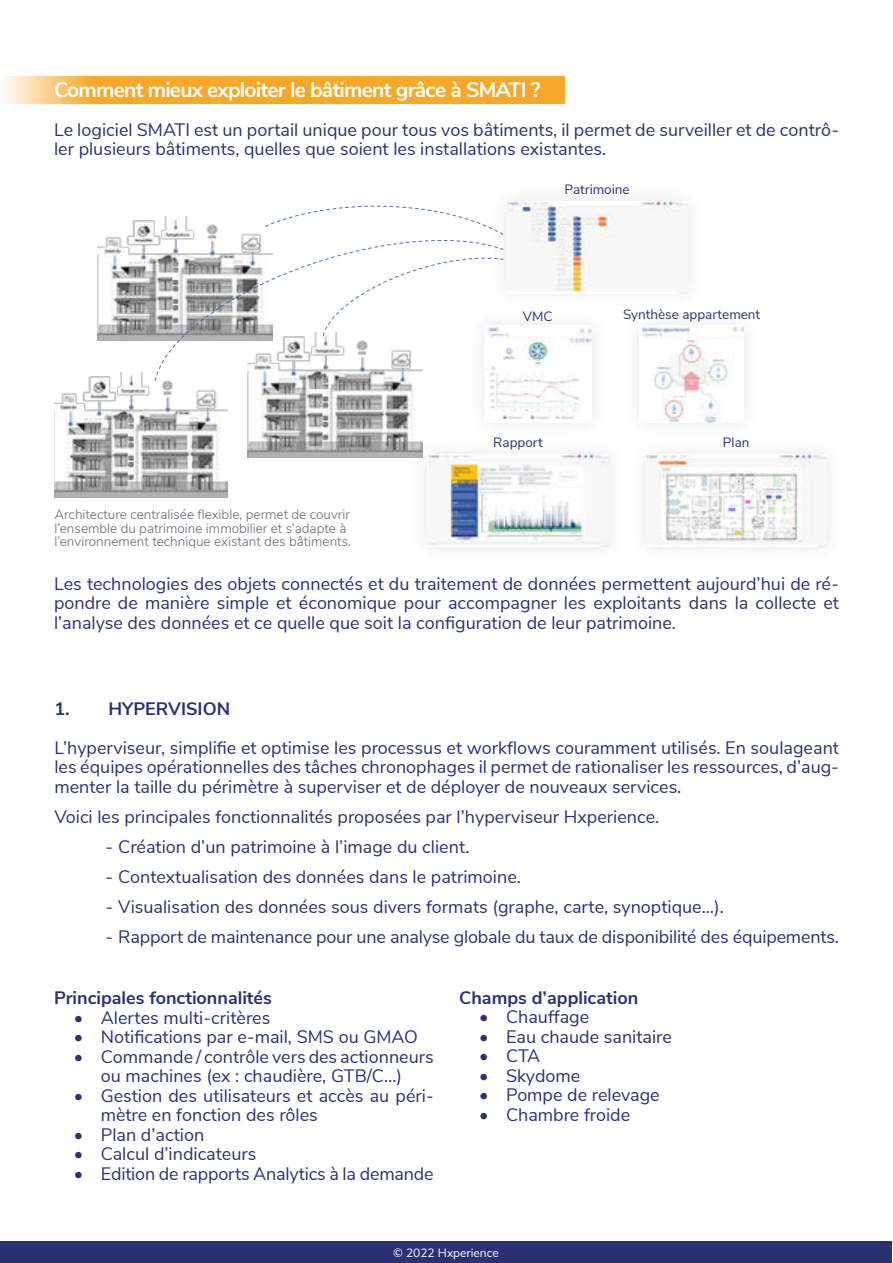
<style>
.page{position:relative;width:893px;height:1263px;background:#fff}
.page>*{position:absolute;margin:0;border:0;box-sizing:border-box;transform-origin:0 0}
.t1{font:700 21px "Nunito Sans";letter-spacing:-.035em;color:#fff}
.t2{font:18px/19.5px "Nunito Sans";color:#2b3272}
.t3{font:700 18px "Nunito Sans";color:#2b3272}
.t4{font:300 13.5px/13.5px "Nunito Sans";color:#646a77}
.t5{font:13.5px "Nunito Sans";color:#2b3272}
.t6{font:12px "Nunito Sans";color:#fff}
</style>
<div class="page">
<div style="left:0;top:1241px;width:892px;height:22px;background:#2a3271"></div>
<svg style="left:4px;top:76px;width:561px;height:28px;background:#f7ae3a"></svg>
<img style="left:97px;top:216px;width:121px;height:125px">
<img style="left:54px;top:373px;width:174px;height:124px">
<img style="left:248px;top:382px;width:167px;height:75px">
<svg style="left:154px;top:229px;width:269px;height:153px"></svg>
<svg style="left:264px;top:205px;width:172px;height:132px"></svg>
<svg style="left:431px;top:211px;width:58px;height:126px"></svg>
<div style="left:466px;top:307px;width:144px;height:134px;background:#fdfdfd"></div>
<img style="left:487px;top:327px;width:104px;height:93px">
<img style="left:640px;top:326px;width:104px;height:97px">
<div style="left:408px;top:436px;width:219px;height:129px;background:#fcfcfc"></div>
<img style="left:428px;top:455px;width:181px;height:91px">
<img style="left:646px;top:454px;width:180px;height:93px">
<img style="left:507px;top:201px;width:180px;height:92px">
<p class="t1" style="left:54px;top:78px;width:488px">Comment mieux exploiter le bâtiment grâce à SMATI ?</p>
<p class="t2" style="left:54px;top:119px;width:786px">Le logiciel SMATI est un portail unique pour tous vos bâtiments, il permet de surveiller et de contrô&shy;ler plusieurs bâtiments, quelles que soient les installations existantes.</p>
<p class="t5" style="left:565px;top:182px;width:67px">Patrimoine</p>
<p class="t5" style="left:523px;top:308px;width:31px">VMC</p>
<p class="t5" style="left:623px;top:307px;width:139px">Synthèse appartement</p>
<p class="t4" style="left:54px;top:507px;width:298px">Architecture centralisée flexible, permet de couvrir l’ensemble du patrimoine immobilier et s’adapte à l’environnement technique existant des bâtiments.</p>
<p class="t5" style="left:493px;top:435px;width:51px">Rapport</p>
<p class="t5" style="left:723px;top:435px;width:28px">Plan</p>
<p class="t2" style="left:54px;top:573px;width:786px;text-align:justify">Les technologies des objets connectés et du traitement de données permettent aujourd’hui de ré&shy;pondre de manière simple et économique pour accompagner les exploitants dans la collecte et l’analyse des données et ce quelle que soit la configuration de leur patrimoine.</p>
<p class="t3" style="left:54px;top:698px;width:177px">1. HYPERVISION</p>
<p class="t2" style="left:54px;top:736px;width:786px;text-align:justify">L’hyperviseur, simplifie et optimise les processus et workflows couramment utilisés. En soulageant les équipes opérationnelles des tâches chronophages il permet de rationaliser les ressources, d’aug&shy;menter la taille du périmètre à superviser et de déployer de nouveaux services.</p>
<p class="t2" style="left:54px;top:806px;width:606px">Voici les principales fonctionnalités proposées par l’hyperviseur Hxperience.</p>
<p class="t2" style="left:105px;top:836px;width:365px">- Création d’un patrimoine à l’image du client.</p>
<p class="t2" style="left:105px;top:866px;width:417px">- Contextualisation des données dans le patrimoine.</p>
<p class="t2" style="left:105px;top:896px;width:620px">- Visualisation des données sous divers formats (graphe, carte, synoptique…).</p>
<p class="t2" style="left:105px;top:926px;width:735px">- Rapport de maintenance pour une analyse globale du taux de disponibilité des équipements.</p>
<p class="t3" style="left:54px;top:988px;width:219px">Principales fonctionnalités</p>
<p class="t2" style="left:74px;top:1008px;width:198px">• Alertes multi-critères</p>
<p class="t2" style="left:74px;top:1027px;width:346px">• Notifications par e-mail, SMS ou GMAO</p>
<p class="t2" style="left:74px;top:1046px;width:361px;text-align:center">• Commande / contrôle vers des actionneurs ou machines (ex : chaudière, GTB/C…)</p>
<p class="t2" style="left:101px;top:1085px;width:334px;text-indent:-27px">• Gestion des utilisateurs et accès au péri&shy;mètre en fonction des rôles</p>
<p class="t2" style="left:74px;top:1124px;width:132px">• Plan d’action</p>
<p class="t2" style="left:74px;top:1144px;width:184px">• Calcul d’indicateurs</p>
<p class="t2" style="left:74px;top:1163px;width:361px">• Edition de rapports Analytics à la demande</p>
<p class="t3" style="left:459px;top:987px;width:180px">Champs d’application</p>
<p class="t2" style="left:479px;top:1007px;width:112px">• Chauffage</p>
<p class="t2" style="left:479px;top:1026px;width:194px">• Eau chaude sanitaire</p>
<p class="t2" style="left:479px;top:1046px;width:63px">• CTA</p>
<p class="t2" style="left:479px;top:1065px;width:103px">• Skydome</p>
<p class="t2" style="left:479px;top:1085px;width:182px">• Pompe de relevage</p>
<p class="t2" style="left:479px;top:1104px;width:153px">• Chambre froide</p>
<p class="t6" style="left:393px;top:1246px;width:107px">© 2022 Hxperience</p>
</div>
